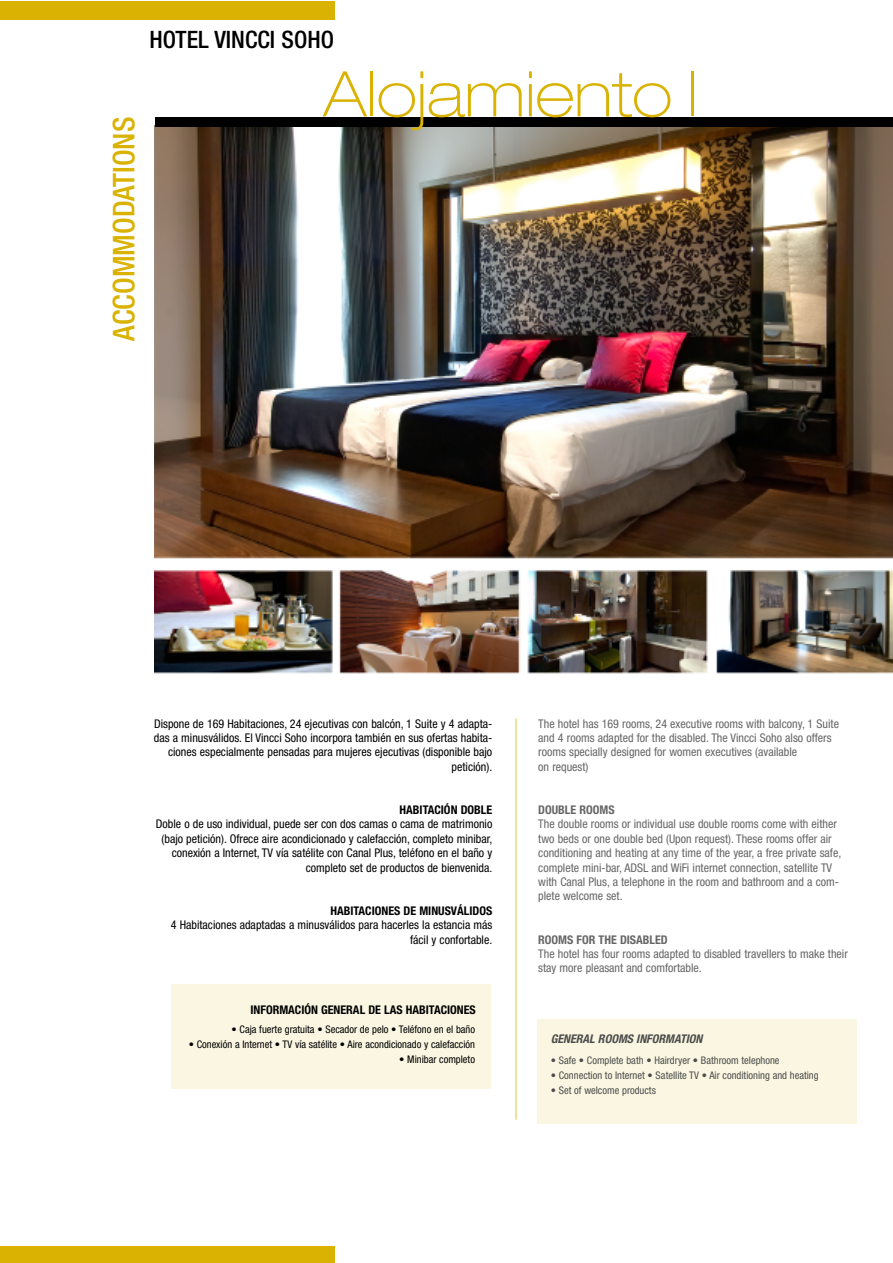
<style>
.page{position:relative;width:893px;height:1263px;background:#fff}
.page>*{position:absolute;margin:0;border:0;box-sizing:border-box;transform-origin:0 0}
.t1{font:100 expanded 63px "Helvetica Neue";color:#d9b202}
.t2{font:500 condensed 30px "Helvetica Neue";color:#d9b202}
.t3{font:500 condensed 24px "Helvetica Neue";color:#000}
.t4{font:condensed 12px/14.4px "Helvetica Neue";color:#666}
.t5{font:condensed 12px/14.4px "Helvetica Neue";color:#000;text-align:right}
.t6{font:700 condensed 12px "Helvetica Neue";color:#000}
.t7{font:700 condensed 12px "Helvetica Neue";color:#666}
.t8{font:italic 700 condensed 12px "Helvetica Neue";color:#4d4d4d}
.t9{font:condensed 10.5px "Helvetica Neue";color:#000}
.t10{font:condensed 10.5px "Helvetica Neue";color:#4d4d4d}
</style>
<div class="page">
<img style="left:155px;top:126px;width:737px;height:547px">
<hr style="left:515px;top:718px;width:2px;height:402px;background:#ecd881">
<div style="left:537px;top:1019px;width:319px;height:104px;background:#faf6e1"></div>
<div style="left:171px;top:984px;width:319px;height:105px;background:#faf6e1"></div>
<div style="left:0;top:1px;width:334px;height:18px;background:#d9b202"></div>
<div style="left:0;top:1247px;width:334px;height:16px;background:#d9b202"></div>
<div style="left:155px;top:117px;width:737px;height:9px;background:#000"></div>
<h2 class="t2" style="left:113px;top:341px;width:225px;rotate:-90deg">ACCOMMODATIONS</h2>
<h3 class="t3" style="left:150px;top:31px;width:186px">HOTEL VINCCI SOHO</h3>
<h1 class="t1" style="left:323px;top:71px;width:376px">Alojamiento I</h1>
<p class="t5" style="left:154px;top:717px;width:340px">Dispone de 169 Habitaciones, 24 ejecutivas con balcón, 1 Suite y 4 adapta&shy;das a minusválidos. El Vincci Soho incorpora también en sus ofertas habita&shy;ciones especialmente pensadas para mujeres ejecutivas (disponible bajo petición).</p>
<p class="t6" style="left:400px;top:805px;width:94px">HABITACIÓN DOBLE</p>
<p class="t5" style="left:156px;top:818px;width:338px">Doble o de uso individual, puede ser con dos camas o cama de matrimonio (bajo petición). Ofrece aire acondicionado y calefacción, completo minibar, conexión a Internet, TV vía satélite con Canal Plus, teléfono en el baño y completo set de productos de bienvenida.</p>
<p class="t6" style="left:330px;top:906px;width:163px">HABITACIONES DE MINUSVÁLIDOS</p>
<p class="t5" style="left:171px;top:919px;width:323px">4 Habitaciones adaptadas a minusválidos para hacerles la estancia más fácil y confortable.</p>
<p class="t6" style="left:250px;top:1005px;width:227px">INFORMACIÓN GENERAL DE LAS HABITACIONES</p>
<p class="t9" style="left:232px;top:1026px;width:245px">• Caja fuerte gratuita • Secador de pelo • Teléfono en el baño</p>
<p class="t9" style="left:189px;top:1041px;width:288px">• Conexión a Internet • TV vía satélite • Aire acondicionado y calefacción</p>
<p class="t9" style="left:399px;top:1056px;width:77px">• Minibar completo</p>
<p class="t4" style="left:538px;top:717px;width:302px">The hotel has 169 rooms, 24 executive rooms with balcony, 1 Suite and 4 rooms adapted for the disabled. The Vincci Soho also offers rooms specially designed for women executives (available<br>on request)</p>
<p class="t7" style="left:538px;top:805px;width:78px">DOUBLE ROOMS</p>
<p class="t4" style="left:538px;top:818px;width:304px">The double rooms or individual use double rooms come with either two beds or one double bed (Upon request). These rooms offer air conditioning and heating at any time of the year, a free private safe, complete mini-bar, ADSL and WiFi internet connection, satellite TV with Canal Plus, a telephone in the room and bathroom and a com&shy;plete welcome set.</p>
<p class="t7" style="left:538px;top:935px;width:131px">ROOMS FOR THE DISABLED</p>
<p class="t4" style="left:538px;top:947px;width:311px">The hotel has four rooms adapted to disabled travellers to make their stay more pleasant and comfortable.</p>
<p class="t8" style="left:551px;top:1035px;width:153px">GENERAL ROOMS INFORMATION</p>
<p class="t10" style="left:551px;top:1056px;width:230px">• Safe • Complete bath • Hairdryer • Bathroom telephone</p>
<p class="t10" style="left:551px;top:1071px;width:269px">• Connection to Internet • Satellite TV • Air conditioning and heating</p>
<p class="t10" style="left:551px;top:1086px;width:107px">• Set of welcome products</p>
</div>
